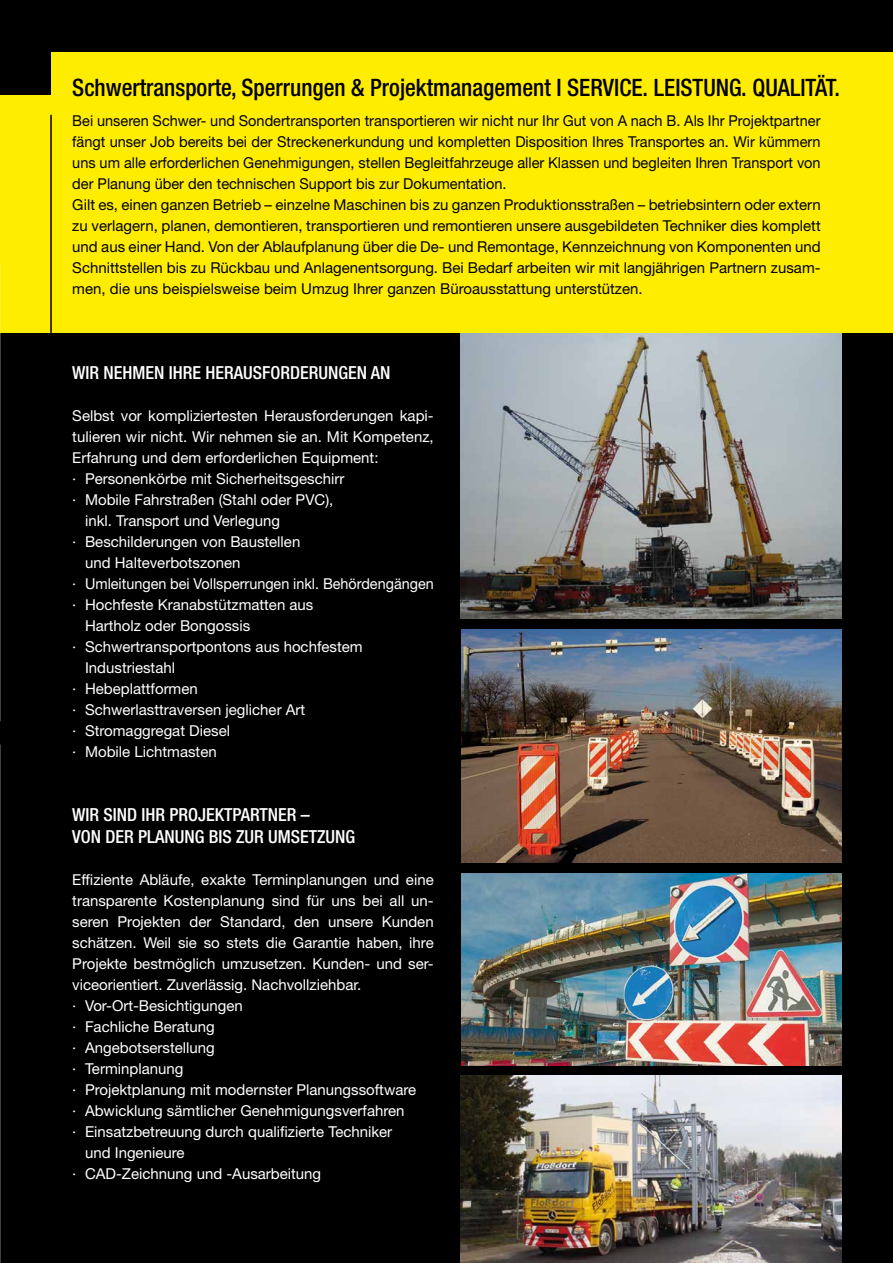
<style>
.page{position:relative;width:893px;height:1263px;background:#000}
.page>*{position:absolute;margin:0;border:0;box-sizing:border-box;transform-origin:0 0}
.t1{font:500 condensed 24px "Helvetica Neue LT Std";color:#000}
.t2{font:500 condensed 18px/21.6px "Helvetica Neue LT Std";color:#fff}
.t3{font:15px "Helvetica Neue LT Std";color:#fff}
.t4{font:15px/21px "Helvetica Neue LT Std";color:#000}
.t5{font:15px "Helvetica Neue LT Std";color:#fff;scale:.96 1}
</style>
<div class="page">
<img style="left:460px;top:333px;width:382px;height:285px">
<div style="left:0;top:96px;width:893px;height:237px;background:#ffed00"></div>
<div style="left:52px;top:52px;width:841px;height:51px;background:#ffed00"></div>
<img style="left:0;top:264px;width:1px;height:458px">
<img style="left:0;top:744px;width:1px;height:519px">
<hr style="left:50px;top:115px;width:2px;height:218px;background:#000">
<img style="left:462px;top:874px;width:380px;height:191px">
<img style="left:460px;top:1076px;width:382px;height:187px">
<img style="left:462px;top:629px;width:380px;height:234px">
<h1 class="t1" style="left:72px;top:73px;width:769px">Schwertransporte, Sperrungen &amp; Projektmanagement I SERVICE. LEISTUNG. QUALITÄT.</h1>
<p class="t4" style="left:72px;top:109px;width:750px">Bei unseren Schwer- und Sondertransporten transportieren wir nicht nur Ihr Gut von A nach B. Als Ihr Projektpartner fängt unser Job bereits bei der Streckenerkundung und kompletten Disposition Ihres Transportes an. Wir kümmern uns um alle erforderlichen Genehmigungen, stellen Begleitfahrzeuge aller Klassen und begleiten Ihren Transport von der Planung über den technischen Support bis zur Dokumentation.<br>Gilt es, einen ganzen Betrieb – einzelne Maschinen bis zu ganzen Produktionsstraßen – betriebsintern oder extern zu verlagern, planen, demontieren, transportieren und remontieren unsere ausgebildeten Techniker dies komplett und aus einer Hand. Von der Ablaufplanung über die De- und Remontage, Kennzeichnung von Komponenten und Schnittstellen bis zu Rückbau und Anlagenentsorgung. Bei Bedarf arbeiten wir mit langjährigen Partnern zusam&shy;men, die uns beispielsweise beim Umzug Ihrer ganzen Büroausstattung unterstützen.</p>
<p class="t2" style="left:72px;top:361px;width:320px">WIR NEHMEN IHRE HERAUSFORDERUNGEN AN</p>
<p class="t3" style="left:72px;top:406px;width:363px">Selbst vor kompliziertesten Herausforderungen kapi-</p>
<p class="t3" style="left:72px;top:427px;width:363px">tulieren wir nicht. Wir nehmen sie an. Mit Kompetenz,</p>
<p class="t3" style="left:72px;top:448px;width:308px">Erfahrung und dem erforderlichen Equipment:</p>
<p class="t3" style="left:72px;top:469px;width:274px">· Personenkörbe mit Sicherheitsgeschirr</p>
<p class="t3" style="left:72px;top:490px;width:263px">· Mobile Fahrstraßen (Stahl oder PVC),</p>
<p class="t3" style="left:85px;top:511px;width:197px">inkl. Transport und Verlegung</p>
<p class="t3" style="left:72px;top:532px;width:230px">· Beschilderungen von Baustellen</p>
<p class="t3" style="left:85px;top:553px;width:157px">und Halteverbotszonen</p>
<p class="t5" style="left:72px;top:574px;width:378px">· Umleitungen bei Vollsperrungen inkl. Behördengängen</p>
<p class="t3" style="left:72px;top:595px;width:243px">· Hochfeste Kranabstützmatten aus</p>
<p class="t3" style="left:85px;top:616px;width:167px">Hartholz oder Bongossis</p>
<p class="t3" style="left:72px;top:637px;width:292px">· Schwertransportpontons aus hochfestem</p>
<p class="t3" style="left:85px;top:658px;width:92px">Industriestahl</p>
<p class="t3" style="left:72px;top:679px;width:127px">· Hebeplattformen</p>
<p class="t3" style="left:72px;top:700px;width:234px">· Schwerlasttraversen jeglicher Art</p>
<p class="t3" style="left:72px;top:721px;width:159px">· Stromaggregat Diesel</p>
<p class="t3" style="left:72px;top:742px;width:146px">· Mobile Lichtmasten</p>
<p class="t2" style="left:72px;top:804px;width:284px">WIR SIND IHR PROJEKTPARTNER –<br>VON DER PLANUNG BIS ZUR UMSETZUNG</p>
<p class="t3" style="left:72px;top:871px;width:363px">Effiziente Abläufe, exakte Terminplanungen und eine</p>
<p class="t3" style="left:72px;top:892px;width:363px">transparente Kostenplanung sind für uns bei all un-</p>
<p class="t3" style="left:72px;top:913px;width:363px">seren Projekten der Standard, den unsere Kunden</p>
<p class="t3" style="left:72px;top:934px;width:363px">schätzen. Weil sie so stets die Garantie haben, ihre</p>
<p class="t3" style="left:72px;top:955px;width:363px">Projekte bestmöglich umzusetzen. Kunden- und ser-</p>
<p class="t3" style="left:72px;top:976px;width:290px">viceorientiert. Zuverlässig. Nachvollziehbar.</p>
<p class="t3" style="left:72px;top:997px;width:172px">· Vor-Ort-Besichtigungen</p>
<p class="t3" style="left:72px;top:1018px;width:144px">· Fachliche Beratung</p>
<p class="t3" style="left:72px;top:1039px;width:144px">· Angebotserstellung</p>
<p class="t3" style="left:72px;top:1060px;width:113px">· Terminplanung</p>
<p class="t3" style="left:72px;top:1081px;width:345px">· Projektplanung mit modernster Planungssoftware</p>
<p class="t3" style="left:72px;top:1102px;width:334px">· Abwicklung sämtlicher Genehmigungsverfahren</p>
<p class="t3" style="left:72px;top:1123px;width:321px">· Einsatzbetreuung durch qualifizierte Techniker</p>
<p class="t3" style="left:85px;top:1144px;width:101px">und Ingenieure</p>
<p class="t3" style="left:72px;top:1165px;width:250px">· CAD-Zeichnung und -Ausarbeitung</p>
</div>
